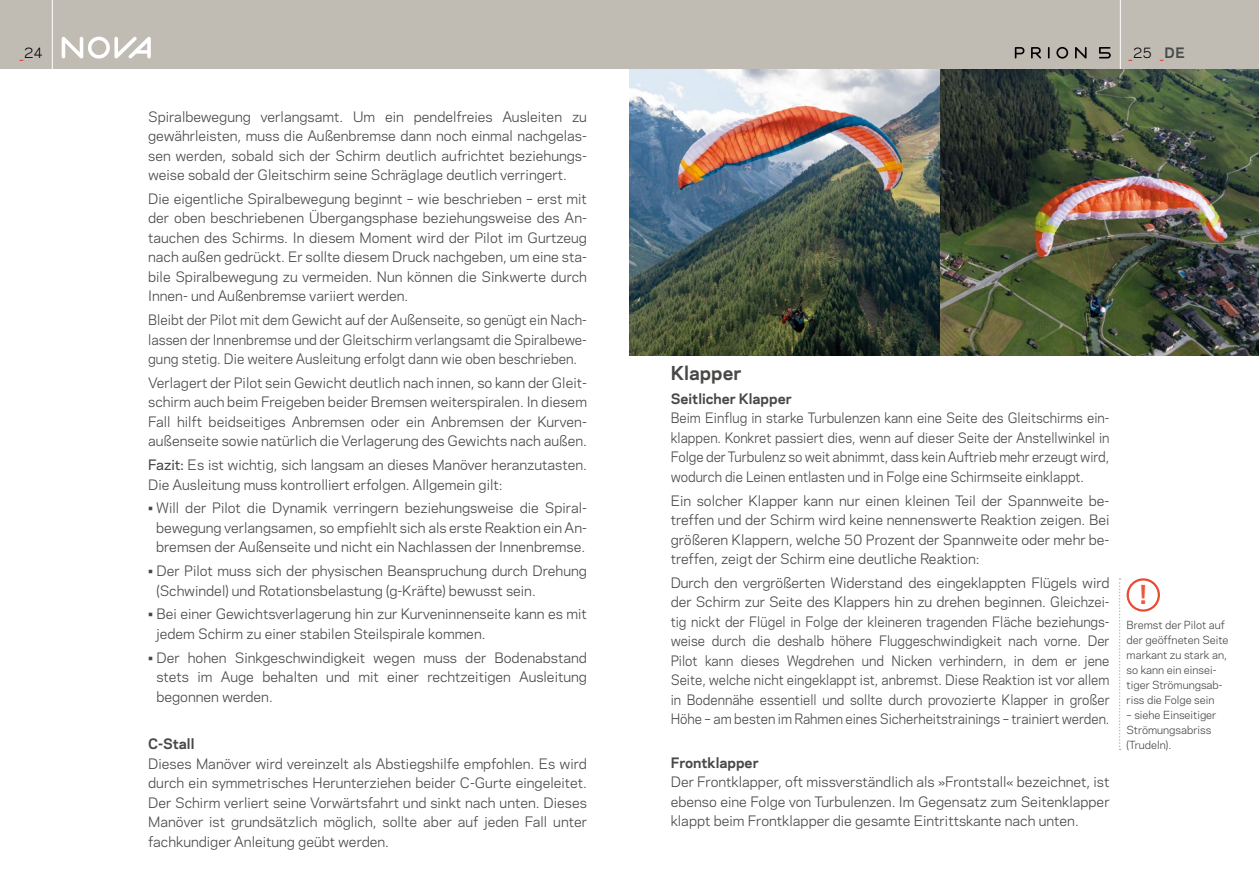
<style>
.page{position:relative;width:1259px;height:893px;background:#fff}
.page>*{position:absolute;margin:0;border:0;box-sizing:border-box;transform-origin:0 0}
.t1{font:700 24.45px "Galaxie Polaris";color:#eb583d}
.t2{font:700 18px "Galaxie Polaris";color:#484847}
.t3{font:13.5px/19.5px "Galaxie Polaris";color:#484847;text-align:justify}
.t4{font:13.5px/19.5px "Galaxie Polaris";color:#484847;text-align:justify;scale:.94 1}
.t5{font:13.5px/19.5px "Galaxie Polaris";color:#484847;text-align:justify;scale:.96 1}
.t6{font:700 13.5px "Galaxie Polaris";color:#484847}
.t7{font:13.5px "Galaxie Polaris";color:#e41e17}
.t8{font:13.5px "Galaxie Polaris";color:#000}
.t9{font:10.5px/15px "Galaxie Polaris";color:#484847}
.s1{color:#e41e17}
.s2{color:#000}
.s3{font-weight:700;color:#484847}
.s4{font-weight:500}
</style>
<div class="page">
<div style="left:0;top:0;width:1259px;height:69px;background:#c1bcb3"></div>
<hr style="left:1120px;top:0;width:1px;height:69px;background:#fff">
<hr style="left:52px;top:0;width:1px;height:69px;background:#fff">
<svg style="left:62px;top:37px;width:89px;height:22px"></svg>
<svg style="left:1014px;top:47px;width:72px;height:12px"></svg>
<svg style="left:1099px;top:47px;width:11px;height:11px"></svg>
<svg style="left:1119px;top:578px;width:1px;height:172px"></svg>
<div style="left:1126px;top:578px;width:34px;height:34px;border:2px solid #e94b33;border-radius:50%"></div>
<img style="left:629px;top:69px;width:630px;height:286px">
<p class="t8" style="left:19px;top:43px;width:25px"><span class="s1">_</span>24</p>
<p class="t7" style="left:1128px;top:43px;width:58px">_<span class="s2">25</span> _<span class="s3">DE</span></p>
<p class="t3" style="left:148px;top:106px;width:440px">Spiralbewegung verlangsamt. Um ein pendelfreies Ausleiten zu gewährleisten, muss die Außenbremse dann noch einmal nachgelas&shy;sen werden, sobald sich der Schirm deutlich aufrichtet beziehungs&shy;weise sobald der Gleitschirm seine Schräglage deutlich verringert.</p>
<p class="t3" style="left:148px;top:188px;width:440px">Die eigentliche Spiralbewegung beginnt – wie beschrieben – erst mit der oben beschriebenen Übergangsphase beziehungsweise des An&shy;tauchen des Schirms. In diesem Moment wird der Pilot im Gurtzeug nach außen gedrückt. Er sollte diesem Druck nachgeben, um eine sta&shy;bile Spiralbewegung zu vermeiden. Nun können die Sinkwerte durch Innen- und Außenbremse variiert werden.</p>
<p class="t5" style="left:148px;top:309px;width:458px">Bleibt der Pilot mit dem Gewicht auf der Außenseite, so genügt ein Nach&shy;lassen der Innenbremse und der Gleitschirm verlangsamt die Spiralbewe&shy;gung stetig. Die weitere Ausleitung erfolgt dann wie oben beschrieben.</p>
<p class="t3" style="left:148px;top:372px;width:440px">Verlagert der Pilot sein Gewicht deutlich nach innen, so kann der Gleit&shy;schirm auch beim Freigeben beider Bremsen weiterspiralen. In diesem Fall hilft beidseitiges Anbremsen oder ein Anbremsen der Kurven&shy;außenseite sowie natürlich die Verlagerung des Gewichts nach außen.</p>
<p class="t3" style="left:148px;top:454px;width:440px"><span class="s4">Fazit:</span> Es ist wichtig, sich langsam an dieses Manöver heranzutasten.<br>Die Ausleitung muss kontrolliert erfolgen. Allgemein gilt:</p>
<p class="t3" style="left:148px;top:498px;width:440px;text-align:center">• Will der Pilot die Dynamik verringern beziehungsweise die Spiral&shy;bewegung verlangsamen, so empfiehlt sich als erste Reaktion ein An&shy;bremsen der Außenseite und nicht ein Nachlassen der Innenbremse.</p>
<p class="t3" style="left:156px;top:560px;width:432px;text-indent:-8px">• Der Pilot muss sich der physischen Beanspruchung durch Drehung (Schwindel) und Rotationsbelastung (g-Kräfte) bewusst sein.</p>
<p class="t3" style="left:156px;top:604px;width:432px;text-indent:-8px">• Bei einer Gewichtsverlagerung hin zur Kurveninnenseite kann es mit jedem Schirm zu einer stabilen Steilspirale kommen.</p>
<p class="t3" style="left:156px;top:647px;width:432px;text-indent:-8px">• Der hohen Sinkgeschwindigkeit wegen muss der Bodenabstand stets im Auge behalten und mit einer rechtzeitigen Ausleitung begonnen werden.</p>
<p class="t6" style="left:148px;top:734px;width:48px">C-Stall</p>
<p class="t3" style="left:148px;top:753px;width:440px">Dieses Manöver wird vereinzelt als Abstiegshilfe empfohlen. Es wird durch ein symmetrisches Herunterziehen beider C-Gurte eingeleitet.<br>Der Schirm verliert seine Vorwärtsfahrt und sinkt nach unten. Dieses Manöver ist grundsätzlich möglich, sollte aber auf jeden Fall unter fachkundiger Anleitung geübt werden.</p>
<h2 class="t2" style="left:670px;top:360px;width:72px">Klapper</h2>
<p class="t6" style="left:670px;top:388px;width:122px">Seitlicher Klapper</p>
<p class="t4" style="left:670px;top:408px;width:468px">Beim Einflug in starke Turbulenzen kann eine Seite des Gleitschirms ein&shy;klappen. Konkret passiert dies, wenn auf dieser Seite der Anstellwinkel in Folge der Turbulenz so weit abnimmt, dass kein Auftrieb mehr erzeugt wird, wodurch die Leinen entlasten und in Folge eine Schirmseite einklappt.</p>
<p class="t3" style="left:670px;top:490px;width:440px">Ein solcher Klapper kann nur einen kleinen Teil der Spannweite be&shy;treffen und der Schirm wird keine nennenswerte Reaktion zeigen. Bei größeren Klappern, welche 50 Prozent der Spannweite oder mehr be&shy;treffen, zeigt der Schirm eine deutliche Reaktion:</p>
<p class="t3" style="left:670px;top:572px;width:440px">Durch den vergrößerten Widerstand des eingeklappten Flügels wird der Schirm zur Seite des Klappers hin zu drehen beginnen. Gleichzei&shy;tig nickt der Flügel in Folge der kleineren tragenden Fläche beziehungs&shy;weise durch die deshalb höhere Fluggeschwindigkeit nach vorne. Der Pilot kann dieses Wegdrehen und Nicken verhindern, in dem er jene Seite, welche nicht eingeklappt ist, anbremst. Diese Reaktion ist vor allem in Bodennähe essentiell und sollte durch provozierte Klapper in großer Höhe – am besten im Rahmen eines Sicherheitstrainings – trainiert werden.</p>
<p class="t6" style="left:670px;top:752px;width:89px">Frontklapper</p>
<p class="t3" style="left:670px;top:771px;width:440px">Der Frontklapper, oft missverständlich als »Frontstall« bezeichnet, ist ebenso eine Folge von Turbulenzen. Im Gegensatz zum Seitenklapper klappt beim Frontklapper die gesamte Eintrittskante nach unten.</p>
<h1 class="t1" style="left:1139px;top:577px;width:8px">!</h1>
<p class="t9" style="left:1126px;top:616px;width:103px">Bremst der Pilot auf der geöffneten Seite markant zu stark an, so kann ein einsei&shy;tiger Strömungsab&shy;riss die Folge sein</p>
<p class="t9" style="left:1126px;top:706px;width:91px">– siehe Einseitiger<br>Strömungsabriss (Trudeln).</p>
</div>
